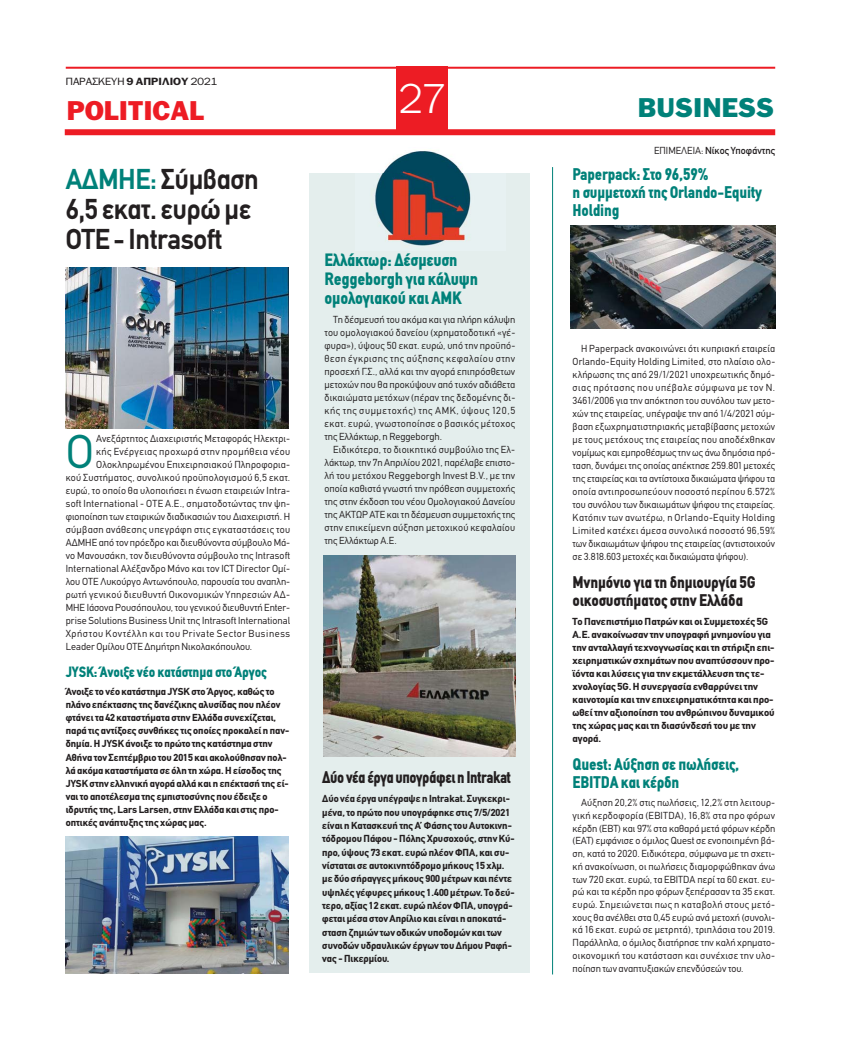
<style>
.page{position:relative;width:841px;height:1039px;background:#fff}
.page>*{position:absolute;margin:0;border:0;box-sizing:border-box;transform-origin:0 0}
.t1{font:46.5px "CF Din";color:#008179}
.t2{font:300 40px "PF Franklin Gothic";color:#fff}
.t3{font:700 29px/30px "PF Din Text";letter-spacing:-.015em;color:#231f20;scale:.95 1}
.t4{font:900 26px "PF Franklin Gothic";color:#ed1c24}
.t5{font:900 26px "PF Franklin Gothic";color:#008179}
.t6{font:900 condensed 18px/19px "PF Din Text";letter-spacing:-.01em;color:#008179}
.t7{font:900 condensed 17px/18px "PF Din Text";letter-spacing:-.01em;color:#008179}
.t8{font:900 condensed 17px/18px "PF Din Text";letter-spacing:-.01em;color:#231f20}
.t9{font:900 condensed 17px "PF Din Text";letter-spacing:-.01em;color:#231f20;scale:.95 1}
.t10{font:900 condensed 15px "PF Din Text";letter-spacing:-.01em;color:#008179}
.t11{font:10px/13px "CF Din";letter-spacing:.015em;color:#231f20;text-align:justify}
.t12{font:700 10px/13px "CF Din";color:#231f20}
.t13{font:10px "CF Din";letter-spacing:.055em;color:#231f20}
.t14{font:10px "CF Din";letter-spacing:.04em;color:#231f20}
.t15{font:10px "CF Din";color:#231f20}
.t16{font:10px "PF Franklin Gothic";letter-spacing:.01em;color:#231f20;scale:1.1 1}
.s1{font-weight:700}
.s2{color:#008179}
.s3{font-style:inherit}
</style>
<div class="page">
<div style="left:309px;top:173px;width:220px;height:800px;background:#e4eeed"></div>
<img style="left:66px;top:267px;width:222px;height:161px">
<img style="left:66px;top:836px;width:222px;height:137px">
<img style="left:375px;top:150px;width:96px;height:96px">
<div style="left:396px;top:67px;width:51px;height:63px;background:#ed1c24"></div>
<hr style="left:66px;top:67px;width:708px;height:2px;background:#ed1c24">
<div style="left:65px;top:129px;width:709px;height:6px;background:#ed1c24"></div>
<hr style="left:551px;top:167px;width:1px;height:807px;background:#008179">
<img style="left:323px;top:555px;width:192px;height:201px">
<img style="left:570px;top:226px;width:204px;height:103px">
<p class="t16" style="left:66px;top:76px;width:139px">ΠΑΡΑΣΚΕΥΗ <span class="s1">9 ΑΠΡΙΛΙΟΥ</span> 2021</p>
<h3 class="t4" style="left:67px;top:101px;width:139px">POLITICAL</h3>
<h3 class="t5" style="left:637px;top:98px;width:138px">BUSINESS</h3>
<h2 class="t2" style="left:399px;top:76px;width:48px">27</h2>
<h3 class="t3" style="left:66px;top:164px;width:205px"><span class="s2">ΑΔΜΗΕ:</span> Σύμβαση<br>6,5 εκατ. ευρώ με<br>ΟΤΕ - Intrasoft</h3>
<h1 class="t1" style="left:66px;top:434px;width:30px">O</h1>
<p class="t11" style="left:96px;top:433px;width:195px">Ανεξάρτητος Διαχειριστής Μεταφοράς Ηλεκτρι-</p>
<p class="t14" style="left:96px;top:447px;width:195px">κής Ενέργειας προχωρά στην προμήθεια νέου</p>
<p class="t11" style="left:96px;top:459px;width:195px">Ολοκληρωμένου Επιχειρησιακού Πληροφορια-</p>
<p class="t11" style="left:66px;top:472px;width:226px">κού Συστήματος, συνολικού προϋπολογισμού 6,5 εκατ.</p>
<p class="t11" style="left:66px;top:485px;width:226px">ευρώ, το οποίο θα υλοποιήσει η ένωση εταιρειών Intra-</p>
<p class="t11" style="left:66px;top:498px;width:226px">soft International - OTE A.E., σηματοδοτώντας την ψη-</p>
<p class="t11" style="left:66px;top:511px;width:226px">φιοποίηση των εταιρικών διαδικασιών του Διαχειριστή. Η</p>
<p class="t11" style="left:66px;top:524px;width:226px">σύμβαση ανάθεσης υπεγράφη στις εγκαταστάσεις του</p>
<p class="t11" style="left:66px;top:537px;width:226px">ΑΔΜΗΕ από τον πρόεδρο και διευθύνοντα σύμβουλο Μά-</p>
<p class="t11" style="left:66px;top:550px;width:226px">νο Μανουσάκη, τον διευθύνοντα σύμβουλο της Intrasoft</p>
<p class="t11" style="left:66px;top:563px;width:226px">International Αλέξανδρο Μάνο και τον ICT Director Ομί-</p>
<p class="t11" style="left:66px;top:576px;width:226px">λου ΟΤΕ Λυκούργο Αντωνόπουλο, παρουσία του αναπλη-</p>
<p class="t11" style="left:66px;top:589px;width:226px">ρωτή γενικού διευθυντή Οικονομικών Υπηρεσιών ΑΔ-</p>
<p class="t11" style="left:66px;top:602px;width:226px">ΜΗΕ Ιάσονα Ρουσόπουλου, του γενικού διευθυντή Enter-</p>
<p class="t11" style="left:66px;top:615px;width:226px">prise Solutions Business Unit της Intrasoft International</p>
<p class="t13" style="left:66px;top:629px;width:226px">Χρήστου Κοντέλλη και του Private Sector Business</p>
<p class="t11" style="left:66px;top:641px;width:188px">Leader Ομίλου ΟΤΕ Δημήτρη Νικολακόπουλου.</p>
<h3 class="t10" style="left:66px;top:666px;width:202px">JYSK: Άνοιξε νέο κατάστημα στο Άργος</h3>
<p class="t12" style="left:66px;top:686px;width:225px">Άνοιξε το νέο κατάστημα JYSK στο Άργος, καθώς το πλάνο επέκτασης της δανέζικης αλυσίδας που πλέον φτάνει τα 42 καταστήματα στην Ελλάδα συνεχίζεται, παρά τις αντίξοες συνθήκες τις οποίες προκαλεί η παν&shy;δημία. Η JYSK άνοιξε το πρώτο της κατάστημα στην Αθήνα τον Σεπτέμβριο του 2015 και ακολούθησαν πολ&shy;λά ακόμα καταστήματα σε όλη τη χώρα. Η είσοδος της JYSK στην ελληνική αγορά αλλά και η επέκτασή της εί&shy;ναι το αποτέλεσμα της εμπιστοσύνης που έδειξε ο ιδρυτής της, Lars Larsen, στην Ελλάδα και στις προ&shy;οπτικές ανάπτυξης της χώρας μας.</p>
<h3 class="t6" style="left:324px;top:252px;width:155px">Ελλάκτωρ: Δέσμευση<br>Reggeborgh για κάλυψη ομολογιακού και ΑΜΚ</h3>
<p class="t11" style="left:324px;top:314px;width:192px;text-indent:9px">Τη δέσμευσή του ακόμα και για πλήρη κάλυψη του ομολογιακού δανείου (χρηματοδοτική «γέ&shy;φυρα»), ύψους 50 εκατ. ευρώ, υπό την προϋπό&shy;θεση έγκρισης της αύξησης κεφαλαίου στην προσεχή Γ.Σ., αλλά και την αγορά επιπρόσθετων μετοχών που θα προκύψουν από τυχόν αδιάθετα δικαιώματα μετόχων (πέραν της δεδομένης δι&shy;κής της συμμετοχής) της ΑΜΚ, ύψους 120,5 εκατ. ευρώ, γνωστοποίησε ο βασικός μέτοχος της Ελλάκτωρ, η Reggeborgh.</p>
<p class="t11" style="left:324px;top:444px;width:192px;text-indent:9px">Ειδικότερα, το διοικητικό συμβούλιο της Ελ&shy;λάκτωρ, την 7η Απριλίου 2021, παρέλαβε επιστο&shy;λή του μετόχου Reggeborgh Invest B.V., με την οποία καθιστά γνωστή την πρόθεση συμμετοχής της στην έκδοση του νέου Ομολογιακού Δανείου της ΑΚΤΩΡ ΑΤΕ και τη δέσμευση συμμετοχής της στην επικείμενη αύξηση μετοχικού κεφαλαίου της Ελλάκτωρ Α.Ε.</p>
<h3 class="t9" style="left:322px;top:771px;width:200px">Δύο νέα έργα υπογράφει η Intrakat</h3>
<p class="t12" style="left:322px;top:793px;width:194px;line-height:13.3px">Δύο νέα έργα υπέγραψε η Intrakat. Συγκεκρι&shy;μένα, το πρώτο που υπογράφηκε στις 7/5/2021 είναι η Κατασκευή της Α’ Φάσης του Αυτοκινη&shy;τόδρομου Πάφου - Πόλης Χρυσοχούς, στην Κύ&shy;προ, ύψους 73 εκατ. ευρώ πλέον ΦΠΑ, και συ&shy;νίσταται σε αυτοκινητόδρομο μήκους 15 χλμ. με δύο σήραγγες μήκους 900 μέτρων και πέντε υψηλές γέφυρες μήκους 1.400 μέτρων. Το δεύ&shy;τερο, αξίας 12 εκατ. ευρώ πλέον ΦΠΑ, υπογρά&shy;φεται μέσα στον Απρίλιο και είναι η αποκατά&shy;σταση ζημιών των οδικών υποδομών και των συνοδών υδραυλικών έργων του Δήμου Ραφή&shy;νας - Πικερμίου.</p>
<p class="t15" style="left:653px;top:145px;width:122px"><span class="s3">ΕΠΙΜΕΛΕΙΑ:</span> Νίκος Υποφάντης</p>
<h3 class="t7" style="left:572px;top:167px;width:191px">Paperpack: Στο 96,59%<br>η συμμετοχή της Orlando-Equity<br>Holding</h3>
<p class="t11" style="left:572px;top:343px;width:204px;text-indent:9px">Η Paperpack ανακοινώνει ότι κυπριακή εταιρεία Orlando-Equity Holding Limited, στο πλαίσιο ολο&shy;κλήρωσης της από 29/1/2021 υποχρεωτικής δημό&shy;σιας πρότασης που υπέβαλε σύμφωνα με τον Ν.<br>3461/2006 για την απόκτηση του συνόλου των μετο&shy;χών της εταιρείας, υπέγραψε την από 1/4/2021 σύμ&shy;βαση εξωχρηματιστηριακής μεταβίβασης μετοχών με τους μετόχους της εταιρείας που αποδέχθηκαν νομίμως και εμπροθέσμως την ως άνω δημόσια πρό&shy;ταση, δυνάμει της οποίας απέκτησε 259.801 μετοχές της εταιρείας και τα αντίστοιχα δικαιώματα ψήφου τα οποία αντιπροσωπεύουν ποσοστό περίπου 6.572% του συνόλου των δικαιωμάτων ψήφου της εταιρείας.<br>Κατόπιν των ανωτέρω, η Orlando-Equity Holding Limited κατέχει άμεσα συνολικά ποσοστό 96,59% των δικαιωμάτων ψήφου της εταιρείας (αντιστοιχούν σε 3.818.603 μετοχές και δικαιώματα ψήφου).</p>
<h3 class="t8" style="left:572px;top:575px;width:185px">Μνημόνιο για τη δημιουργία 5G οικοσυστήματος στην Ελλάδα</h3>
<p class="t12" style="left:572px;top:615px;width:203px">Το Πανεπιστήμιο Πατρών και οι Συμμετοχές 5G Α.Ε. ανακοίνωσαν την υπογραφή μνημονίου για την ανταλλαγή τεχνογνωσίας και τη στήριξη επι&shy;χειρηματικών σχημάτων που αναπτύσσουν προ&shy;ϊόντα και λύσεις για την εκμετάλλευση της τε&shy;χνολογίας 5G. Η συνεργασία ενθαρρύνει την καινοτομία και την επιχειρηματικότητα και προ&shy;ωθεί την αξιοποίηση του ανθρώπινου δυναμικού της χώρας μας και τη διασύνδεσή του με την αγορά.</p>
<h3 class="t7" style="left:572px;top:756px;width:168px">Quest: Αύξηση σε πωλήσεις,<br>EBITDA και κέρδη</h3>
<p class="t11" style="left:572px;top:797px;width:204px;line-height:12.7px;text-indent:9px">Αύξηση 20,2% στις πωλήσεις, 12,2% στη λειτουρ&shy;γική κερδοφορία (EBITDA), 16,8% στα προ φόρων κέρδη (ΕΒΤ) και 97% στα καθαρά μετά φόρων κέρδη (ΕΑΤ) εμφάνισε ο όμιλος Quest σε ενοποιημένη βά&shy;ση, κατά το 2020. Ειδικότερα, σύμφωνα με τη σχετι&shy;κή ανακοίνωση, οι πωλήσεις διαμορφώθηκαν άνω των 720 εκατ. ευρώ, τα EBITDA περί τα 60 εκατ. ευ&shy;ρώ και τα κέρδη προ φόρων ξεπέρασαν τα 35 εκατ. ευρώ. Σημειώνεται πως η καταβολή στους μετό&shy;χους θα ανέλθει στα 0,45 ευρώ ανά μετοχή (συνολι&shy;κά 16 εκατ. ευρώ σε μετρητά), τριπλάσια του 2019.<br>Παράλληλα, ο όμιλος διατήρησε την καλή χρηματο&shy;οικονομική του κατάσταση και συνέχισε την υλο&shy;ποίηση των αναπτυξιακών επενδύσεών του.</p>
</div>
